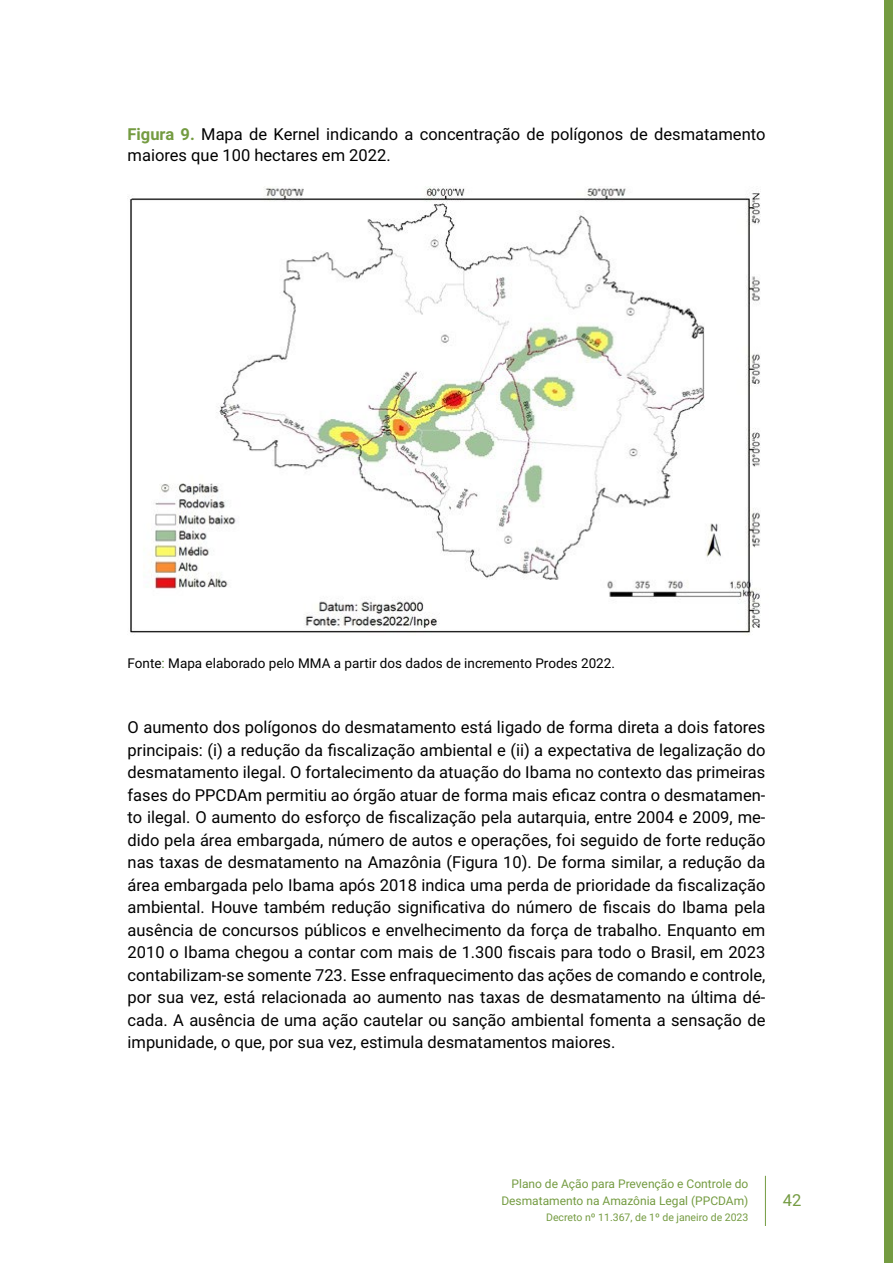
<style>
.page{position:relative;width:893px;height:1263px;background:#fff}
.page>*{position:absolute;margin:0;border:0;box-sizing:border-box;transform-origin:0 0}
.t1{font:16.5px/22.5px "Roboto";color:#000}
.t2{font:16.5px "Roboto";color:#749b41}
.t3{font:13.5px "Roboto";color:#000}
.t4{font:12px/16.5px "Roboto";color:#749b41;text-align:right}
.t5{font:10.5px "Roboto";color:#749b41}
.s1{font-weight:700;color:#749b41}
.s2{color:#538135}
</style>
<div class="page">
<hr style="left:765px;top:1176px;width:1px;height:50px;background:#749b41">
<div style="left:884px;top:0;width:9px;height:1263px;background:#749b41"></div>
<img style="left:130px;top:187px;width:631px;height:448px">
<p class="t1" style="left:128px;top:123px;width:639px;line-height:21px"><span class="s1">Figura 9.</span> Mapa de Kernel indicando a concentração de polígonos de desmatamento maiores que 100 hectares em 2022.</p>
<p class="t3" style="left:128px;top:654px;width:489px">Fonte<span class="s2">:</span> Mapa elaborado pelo MMA a partir dos dados de incremento Prodes 2022.</p>
<p class="t1" style="left:128px;top:715px;width:639px;text-align:justify">O aumento dos polígonos do desmatamento está ligado de forma direta a dois fatores principais: (i) a redução da fiscalização ambiental e (ii) a expectativa de legalização do desmatamento ilegal. O fortalecimento da atuação do Ibama no contexto das primeiras fases do PPCDAm permitiu ao órgão atuar de forma mais eficaz contra o desmatamen&shy;to ilegal. O aumento do esforço de fiscalização pela autarquia, entre 2004 e 2009, me&shy;dido pela área embargada, número de autos e operações, foi seguido de forte redução nas taxas de desmatamento na Amazônia (Figura 10). De forma similar, a redução da área embargada pelo Ibama após 2018 indica uma perda de prioridade da fiscalização ambiental. Houve também redução significativa do número de fiscais do Ibama pela ausência de concursos públicos e envelhecimento da força de trabalho. Enquanto em 2010 o Ibama chegou a contar com mais de 1.300 fiscais para todo o Brasil, em 2023 contabilizam-se somente 723. Esse enfraquecimento das ações de comando e controle, por sua vez, está relacionada ao aumento nas taxas de desmatamento na última dé&shy;cada. A ausência de uma ação cautelar ou sanção ambiental fomenta a sensação de impunidade, o que, por sua vez, estimula desmatamentos maiores.</p>
<p class="t4" style="left:501px;top:1175px;width:249px">Plano de Ação para Prevenção e Controle do<br>Desmatamento na Amazônia Legal (PPCDAm)</p>
<p class="t5" style="left:546px;top:1210px;width:204px">Decreto nº 11.367, de 1º de janeiro de 2023</p>
<p class="t2" style="left:783px;top:1189px;width:20px">42</p>
</div>
